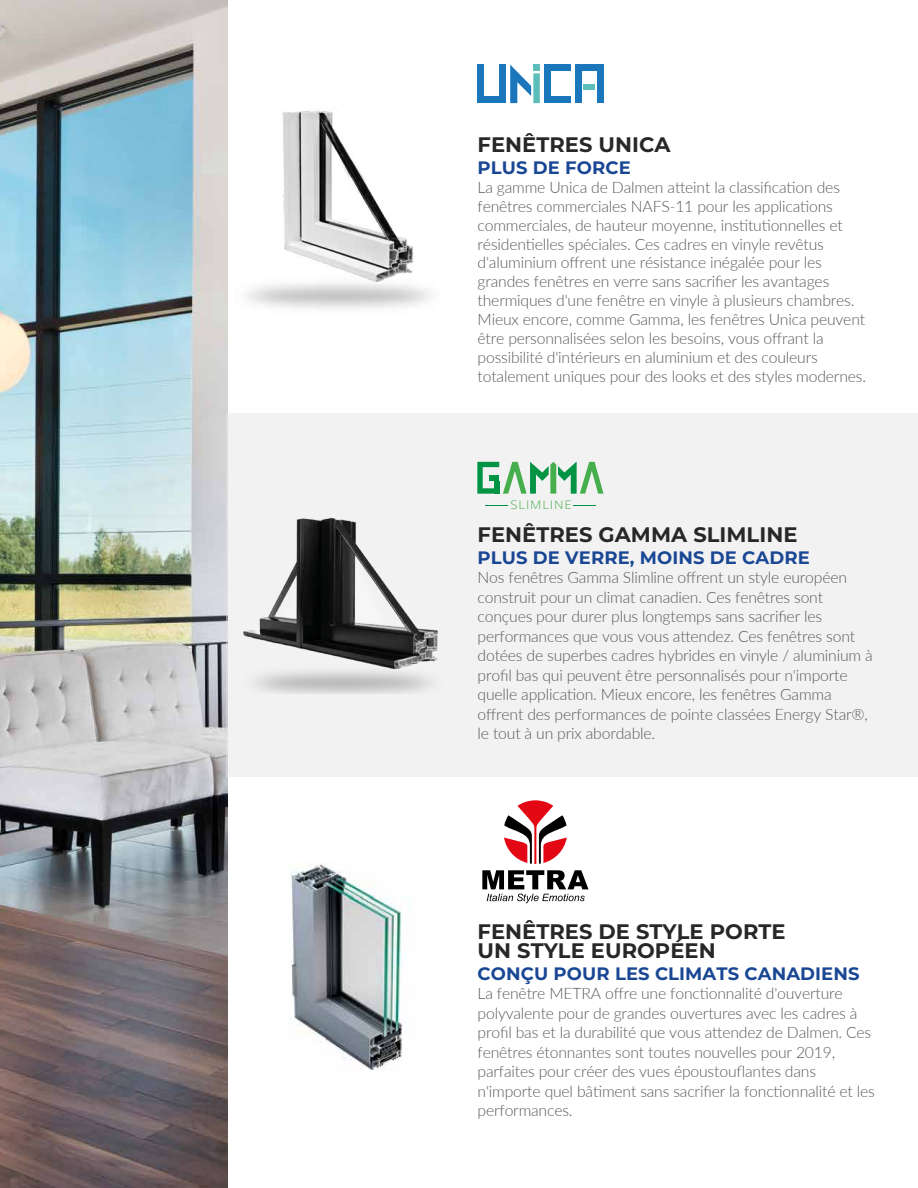
<style>
.page{position:relative;width:918px;height:1188px;background:#fff}
.page>*{position:absolute;margin:0;border:0;box-sizing:border-box;transform-origin:0 0}
.t1{font:700 21px/19.5px "Montserrat";letter-spacing:.005em;color:#272727}
.t2{font:700 18px "Montserrat";letter-spacing:.005em;color:#194794}
.t3{font:300 15.75px/19.5px "Lato";letter-spacing:-.01em;color:#595a5c}
.t4{font:300 11.85px "Open Sans";letter-spacing:.065em;color:#46ae4c;scale:1.11 1}
</style>
<div class="page">
<img style="left:0;top:0;width:228px;height:1188px">
<div style="left:226px;top:413px;width:692px;height:364px;background:#f3f2f2"></div>
<svg style="left:477px;top:462px;width:127px;height:32px"></svg>
<svg style="left:573px;top:505px;width:23px;height:1px"></svg>
<svg style="left:485px;top:505px;width:23px;height:1px"></svg>
<img style="left:243px;top:517px;width:195px;height:177px">
<svg style="left:510px;top:65px;width:21px;height:38px"></svg>
<div style="left:533px;top:73px;width:7px;height:30px;background:#5bbeba"></div>
<div style="left:533px;top:65px;width:7px;height:6px;background:#5bbeba"></div>
<div style="left:499px;top:65px;width:7px;height:38px;background:#1c76bc"></div>
<div style="left:477px;top:65px;width:7px;height:38px;background:#1c76bc"></div>
<div style="left:479px;top:97px;width:25px;height:6px;background:#1c76bc"></div>
<div style="left:575px;top:65px;width:7px;height:38px;background:#1c76bc"></div>
<div style="left:597px;top:65px;width:7px;height:38px;background:#1c76bc"></div>
<div style="left:576px;top:65px;width:26px;height:6px;background:#1c76bc"></div>
<div style="left:584px;top:84px;width:11px;height:6px;background:#5bbeba"></div>
<div style="left:544px;top:69px;width:7px;height:29px;background:#1c76bc"></div>
<div style="left:544px;top:65px;width:27px;height:6px;background:#1c76bc"></div>
<div style="left:544px;top:97px;width:27px;height:6px;background:#1c76bc"></div>
<img style="left:246px;top:110px;width:185px;height:199px">
<div style="left:347px;top:109px;width:72px;height:35px;background:#fff"></div>
<svg style="left:504px;top:800px;width:63px;height:64px"></svg>
<svg style="left:482px;top:870px;width:107px;height:33px"></svg>
<img style="left:290px;top:863px;width:113px;height:207px">
<h1 class="t1" style="left:478px;top:134px;width:195px">FENÊTRES UNICA</h1>
<p class="t2" style="left:478px;top:155px;width:155px">PLUS DE FORCE</p>
<p class="t3" style="left:478px;top:177px;width:390px;line-height:18.9px">La gamme Unica de Dalmen atteint la classification des fenêtres commerciales NAFS-11 pour les applications commerciales, de hauteur moyenne, institutionnelles et résidentielles spéciales. Ces cadres en vinyle revêtus d'aluminium offrent une résistance inégalée pour les grandes fenêtres en verre sans sacrifier les avantages thermiques d'une fenêtre en vinyle à plusieurs chambres.<br>Mieux encore, comme Gamma, les fenêtres Unica peuvent être personnalisées selon les besoins, vous offrant la possibilité d'intérieurs en aluminium et des couleurs totalement uniques pour des looks et des styles modernes.</p>
<p class="t4" style="left:511px;top:496px;width:57px">SLIMLINE</p>
<h1 class="t1" style="left:478px;top:524px;width:321px">FENÊTRES GAMMA SLIMLINE</h1>
<p class="t2" style="left:478px;top:544px;width:334px">PLUS DE VERRE, MOINS DE CADRE</p>
<p class="t3" style="left:478px;top:567px;width:397px">Nos fenêtres Gamma Slimline offrent un style européen construit pour un climat canadien. Ces fenêtres sont conçues pour durer plus longtemps sans sacrifier les performances que vous vous attendez. Ces fenêtres sont dotées de superbes cadres hybrides en vinyle / aluminium à profil bas qui peuvent être personnalisés pour n'importe quelle application. Mieux encore, les fenêtres Gamma offrent des performances de pointe classées Energy Star®, le tout à un prix abordable.</p>
<h1 class="t1" style="left:478px;top:920px;width:310px">FENÊTRES DE STYLE PORTE<br>UN STYLE EUROPÉEN</h1>
<p class="t2" style="left:478px;top:960px;width:383px">CONÇU POUR LES CLIMATS CANADIENS</p>
<p class="t3" style="left:478px;top:983px;width:399px">La fenêtre METRA offre une fonctionnalité d'ouverture polyvalente pour de grandes ouvertures avec les cadres à profil bas et la durabilité que vous attendez de Dalmen. Ces fenêtres étonnantes sont toutes nouvelles pour 2019, parfaites pour créer des vues époustouflantes dans n'importe quel bâtiment sans sacrifier la fonctionnalité et les performances.</p>
</div>
